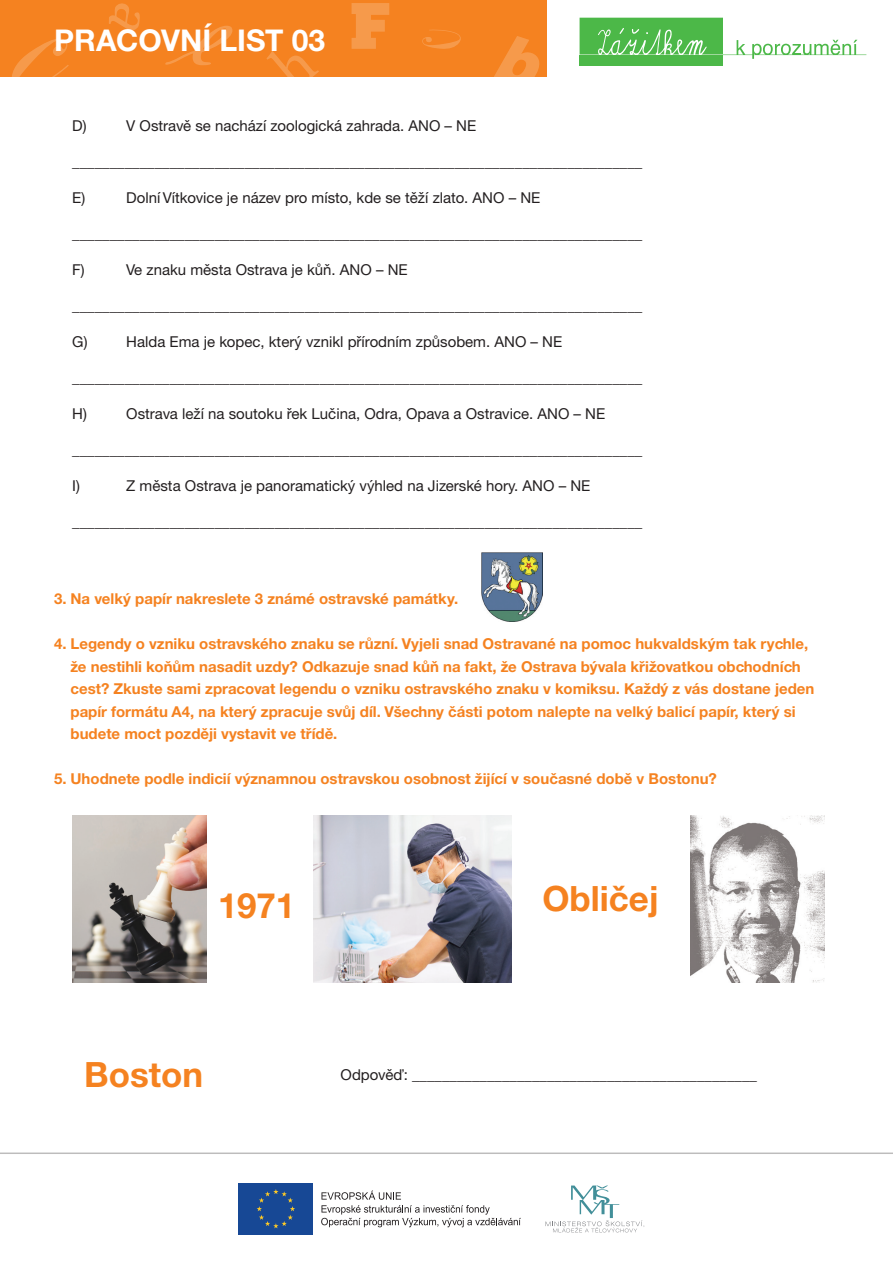
<style>
.page{position:relative;width:893px;height:1263px;background:#fff}
.page>*{position:absolute;margin:0;border:0;box-sizing:border-box;transform-origin:0 0}
.t1{font:700 34.95px "Helvetica Neue CE";color:#f58220}
.t2{font:700 30px "Helvetica Neue CE";color:#fff}
.t3{font:15px "Helvetica Neue CE";color:#231f20}
.t4{font:700 15px "Helvetica Neue CE";color:#f58220}
</style>
<div class="page">
<div style="left:0;top:0;width:893px;height:77px;background:#f58220"></div>
<svg style="left:109px;top:3px;width:31px;height:28px"></svg>
<svg style="left:494px;top:36px;width:46px;height:41px"></svg>
<svg style="left:12px;top:38px;width:57px;height:39px"></svg>
<svg style="left:165px;top:26px;width:67px;height:39px"></svg>
<svg style="left:352px;top:3px;width:37px;height:46px"></svg>
<svg style="left:266px;top:51px;width:53px;height:26px"></svg>
<svg style="left:422px;top:29px;width:39px;height:20px"></svg>
<div style="left:547px;top:0;width:346px;height:88px;background:#fff"></div>
<svg style="left:580px;top:17px;width:287px;height:49px"></svg>
<hr style="left:0;top:1152px;width:893px;height:2px;background:#231f20">
<svg style="left:321px;top:1190px;width:200px;height:37px"></svg>
<div style="left:237px;top:1181px;width:78px;height:56px;background:linear-gradient(to right,#fff,#fff)"></div>
<div style="left:239px;top:1183px;width:74px;height:51px;background:#174895"></div>
<svg style="left:257px;top:1189px;width:38px;height:39px"></svg>
<svg style="left:545px;top:1185px;width:100px;height:47px"></svg>
<img style="left:72px;top:815px;width:134px;height:167px">
<img style="left:690px;top:815px;width:134px;height:167px">
<img style="left:313px;top:815px;width:199px;height:167px">
<img style="left:481px;top:553px;width:61px;height:68px">
<h2 class="t2" style="left:54px;top:22px;width:273px">PRACOVNÍ LIST 03</h2>
<p class="t3" style="left:72px;top:117px;width:16px">D)</p>
<p class="t3" style="left:126px;top:117px;width:351px">V Ostravě se nachází zoologická zahrada. ANO – NE</p>
<p class="t3" style="left:72px;top:153px;width:571px">____________________________________________________________________________</p>
<p class="t3" style="left:72px;top:189px;width:15px">E)</p>
<p class="t3" style="left:126px;top:189px;width:416px">Dolní Vítkovice je název pro místo, kde se těží zlato. ANO – NE</p>
<p class="t3" style="left:72px;top:225px;width:571px">____________________________________________________________________________</p>
<p class="t3" style="left:72px;top:261px;width:14px">F)</p>
<p class="t3" style="left:126px;top:261px;width:283px">Ve znaku města Ostrava je kůň. ANO – NE</p>
<p class="t3" style="left:72px;top:297px;width:571px">____________________________________________________________________________</p>
<p class="t3" style="left:72px;top:333px;width:17px">G)</p>
<p class="t3" style="left:126px;top:333px;width:437px">Halda Ema je kopec, který vznikl přírodním způsobem. ANO – NE</p>
<p class="t3" style="left:72px;top:369px;width:571px">____________________________________________________________________________</p>
<p class="t3" style="left:72px;top:405px;width:16px">H)</p>
<p class="t3" style="left:126px;top:405px;width:480px">Ostrava leží na soutoku řek Lučina, Odra, Opava a Ostravice. ANO – NE</p>
<p class="t3" style="left:72px;top:441px;width:571px">____________________________________________________________________________</p>
<p class="t3" style="left:72px;top:477px;width:9px">I)</p>
<p class="t3" style="left:126px;top:477px;width:466px">Z města Ostrava je panoramatický výhled na Jizerské hory. ANO – NE</p>
<p class="t3" style="left:72px;top:513px;width:571px">____________________________________________________________________________</p>
<p class="t4" style="left:54px;top:590px;width:406px">3. Na velký papír nakreslete 3 známé ostravské památky.</p>
<p class="t4" style="left:54px;top:635px;width:756px">4. Legendy o vzniku ostravského znaku se různí. Vyjeli snad Ostravané na pomoc hukvaldským tak rychle,</p>
<p class="t4" style="left:70px;top:657px;width:732px">že nestihli koňům nasadit uzdy? Odkazuje snad kůň na fakt, že Ostrava bývala křižovatkou obchodních</p>
<p class="t4" style="left:70px;top:680px;width:745px">cest? Zkuste sami zpracovat legendu o vzniku ostravského znaku v komiksu. Každý z vás dostane jeden</p>
<p class="t4" style="left:70px;top:702px;width:727px">papír formátu A4, na který zpracuje svůj díl. Všechny části potom nalepte na velký balicí papír, který si</p>
<p class="t4" style="left:70px;top:725px;width:268px">budete moct později vystavit ve třídě.</p>
<p class="t4" style="left:54px;top:770px;width:664px">5. Uhodnete podle indicií významnou ostravskou osobnost žijící v současné době v Bostonu?</p>
<p class="t1" style="left:218px;top:884px;width:79px">1971</p>
<p class="t1" style="left:542px;top:877px;width:118px">Obličej</p>
<p class="t1" style="left:84px;top:1053px;width:120px">Boston</p>
<p class="t3" style="left:341px;top:1066px;width:418px">Odpověď: ______________________________________________</p>
</div>
